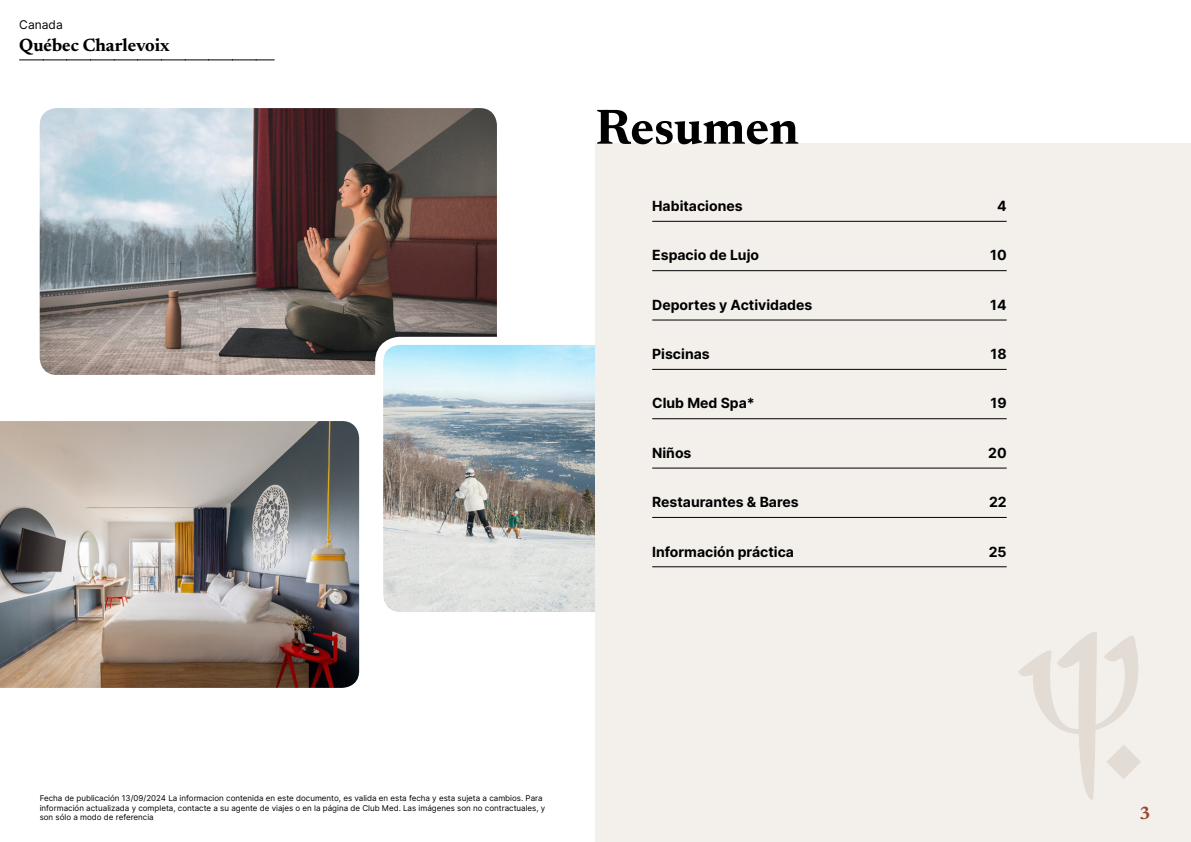
<style>
.page{position:relative;width:1191px;height:842px;background:#fff}
.page>*{position:absolute;margin:0;border:0;box-sizing:border-box;transform-origin:0 0}
.t1{font:700 50px "Newsreader 24 pt";color:#000}
.t2{font:700 18px "Newsreader 24 pt";color:#000}
.t3{font:700 18px "Newsreader 24 pt";color:#9d432c}
.t4{font:700 14px "Inter";color:#000}
.t5{font:12px "Inter";color:#000}
.t6{font:8px/9.6px "Inter";color:#000}
</style>
<div class="page">
<img style="left:40px;top:108px;width:457px;height:267px">
<img style="left:0;top:421px;width:359px;height:267px">
<svg style="left:371px;top:333px;width:224px;height:279px;background:#b9c1c2"></svg>
<svg style="left:20px;top:60px;width:254px;height:1px"></svg>
<div style="left:595px;top:144px;width:596px;height:698px;background:#f3f0ec"></div>
<svg style="left:1018px;top:632px;width:123px;height:168px"></svg>
<hr style="left:652px;top:221px;width:354px;height:1px;background:#000">
<hr style="left:652px;top:270px;width:354px;height:1px;background:#000">
<hr style="left:652px;top:320px;width:354px;height:1px;background:#000">
<hr style="left:652px;top:369px;width:354px;height:1px;background:#000">
<hr style="left:652px;top:418px;width:354px;height:1px;background:#000">
<hr style="left:652px;top:468px;width:354px;height:1px;background:#000">
<hr style="left:652px;top:517px;width:354px;height:1px;background:#000">
<hr style="left:652px;top:566px;width:354px;height:1px;background:#000">
<h3 class="t5" style="left:19px;top:15px;width:45px">Canada</h3>
<h2 class="t2" style="left:19px;top:32px;width:152px">Québec Charlevoix</h2>
<h1 class="t1" style="left:595px;top:91px;width:205px">Resumen</h1>
<h3 class="t4" style="left:652px;top:196px;width:92px">Habitaciones</h3>
<h3 class="t4" style="left:997px;top:196px;width:11px">4</h3>
<h3 class="t4" style="left:652px;top:245px;width:108px">Espacio de Lujo</h3>
<h3 class="t4" style="left:990px;top:245px;width:18px">10</h3>
<h3 class="t4" style="left:652px;top:294px;width:162px">Deportes y Actividades</h3>
<h3 class="t4" style="left:990px;top:294px;width:18px">14</h3>
<h3 class="t4" style="left:652px;top:344px;width:59px">Piscinas</h3>
<h3 class="t4" style="left:990px;top:344px;width:18px">18</h3>
<h3 class="t4" style="left:652px;top:393px;width:104px">Club Med Spa*</h3>
<h3 class="t4" style="left:990px;top:393px;width:18px">19</h3>
<h3 class="t4" style="left:652px;top:442px;width:41px">Niños</h3>
<h3 class="t4" style="left:988px;top:442px;width:20px">20</h3>
<h3 class="t4" style="left:652px;top:492px;width:148px">Restaurantes &amp; Bares</h3>
<h3 class="t4" style="left:989px;top:492px;width:19px">22</h3>
<h3 class="t4" style="left:652px;top:541px;width:143px">Información práctica</h3>
<h3 class="t4" style="left:988px;top:541px;width:19px">25</h3>
<p class="t6" style="left:40px;top:793px;width:507px">Fecha de publicación 13/09/2024 La informacion contenida en este documento, es valida en esta fecha y esta sujeta a cambios. Para información actualizada y completa, contacte a su agente de viajes o en la página de Club Med. Las imágenes son no contractuales, y son sólo a modo de referencia</p>
<h2 class="t3" style="left:1139px;top:800px;width:13px">3</h2>
</div>
